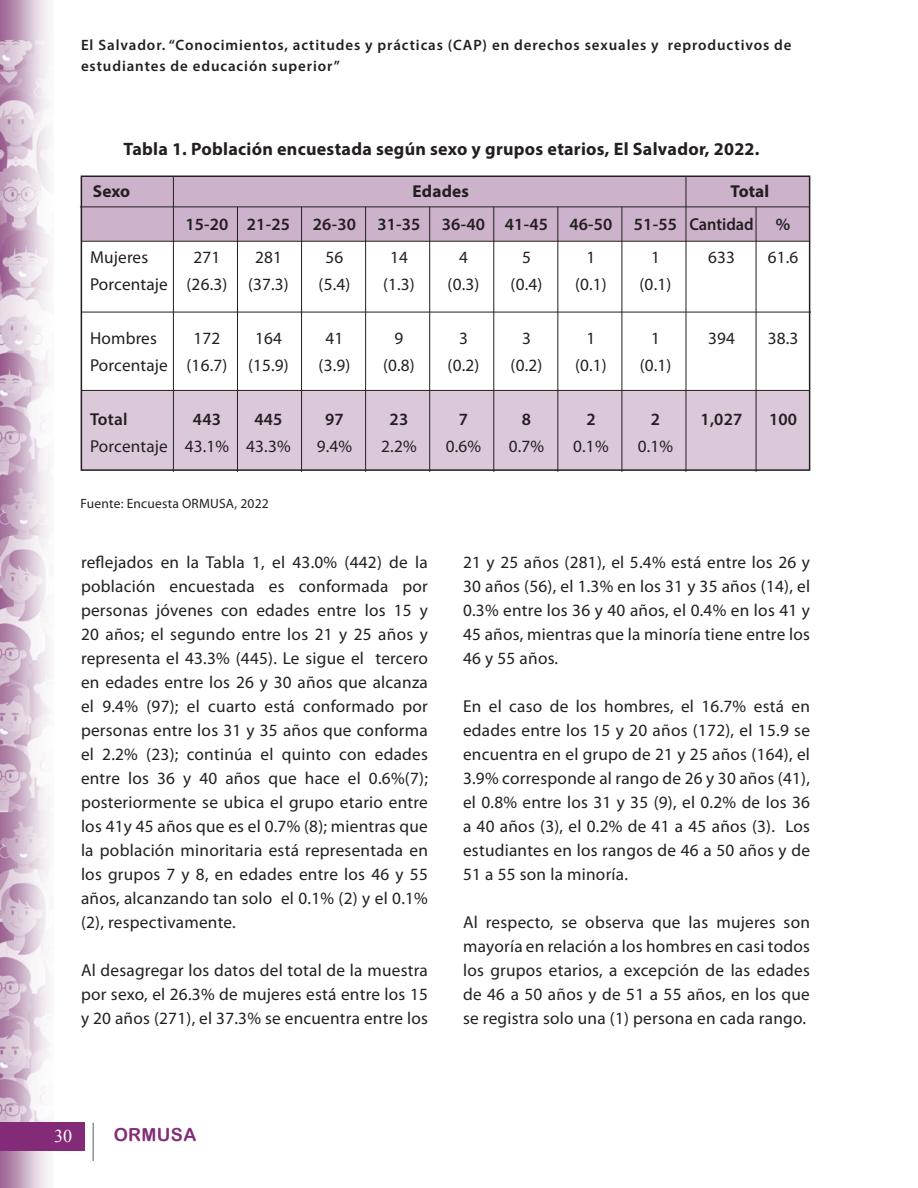
<style>
.page{position:relative;width:918px;height:1188px;background:#fff}
.page>*{position:absolute;margin:0;border:0;box-sizing:border-box;transform-origin:0 0}
.t1{font:700 18px "Myriad Pro";letter-spacing:.015em;color:#231f20}
.t2{font:18px "Arial Rounded MT Bold";letter-spacing:.02em;color:#832b78}
.t3{font:18px "Times New Roman";color:#fff}
.t4{font:17.25px/24px "Myriad Pro";letter-spacing:.015em;color:#231f20;text-align:justify}
.t5{font:600 17.25px "Myriad Pro";letter-spacing:.01em;color:#231f20}
.t6{font:700 17.25px "Myriad Pro";letter-spacing:.01em;color:#231f20}
.t7{font:600 15px/21px "Myriad Pro";letter-spacing:.06em;color:#231f20}
.t8{font:13.5px "Myriad Pro";letter-spacing:.015em;color:#231f20}
</style>
<div class="page">
<img style="left:0;top:0;width:52px;height:1188px">
<div style="left:0;top:1122px;width:84px;height:29px;background:#832b78"></div>
<hr style="left:93px;top:1123px;width:1px;height:38px;background:#6c6d70">
<div style="left:84px;top:179px;width:723px;height:63px;background:#ccb2ca"></div>
<div style="left:84px;top:390px;width:723px;height:78px;background:#dbc9d9"></div>
<div style="left:81px;top:176px;width:729px;height:295px;border:2px solid #231f20"></div>
<hr style="left:173px;top:177px;width:1px;height:295px;background:#231f20">
<hr style="left:237px;top:207px;width:1px;height:265px;background:#231f20">
<hr style="left:301px;top:207px;width:1px;height:265px;background:#231f20">
<hr style="left:365px;top:207px;width:1px;height:265px;background:#231f20">
<hr style="left:429px;top:207px;width:1px;height:265px;background:#231f20">
<hr style="left:493px;top:207px;width:1px;height:265px;background:#231f20">
<hr style="left:557px;top:207px;width:1px;height:265px;background:#231f20">
<hr style="left:622px;top:207px;width:1px;height:265px;background:#231f20">
<hr style="left:686px;top:177px;width:1px;height:295px;background:#231f20">
<hr style="left:756px;top:207px;width:1px;height:265px;background:#231f20">
<hr style="left:80px;top:206px;width:729px;height:1px;background:#231f20">
<hr style="left:82px;top:312px;width:729px;height:1px;background:#231f20">
<p class="t7" style="left:81px;top:34px;width:712px">El Salvador. “Conocimientos, actitudes y prácticas (CAP) en derechos sexuales y reproductivos de estudiantes de educación superior”</p>
<p class="t1" style="left:123px;top:137px;width:636px">Tabla 1. Población encuestada según sexo y grupos etarios, El Salvador, 2022.</p>
<p class="t6" style="left:93px;top:180px;width:39px">Sexo</p>
<p class="t6" style="left:413px;top:180px;width:58px">Edades</p>
<p class="t6" style="left:730px;top:180px;width:40px">Total</p>
<p class="t5" style="left:185px;top:214px;width:106px">15-20 21-25</p>
<p class="t5" style="left:313px;top:214px;width:442px">26-30 31-35 36-40 41-45 46-50 51-55 Cantidad</p>
<p class="t5" style="left:776px;top:214px;width:16px">%</p>
<p class="t4" style="left:90px;top:245px;width:60px">Mujeres</p>
<p class="t4" style="left:194px;top:245px;width:28px">271</p>
<p class="t4" style="left:255px;top:245px;width:28px">281</p>
<p class="t4" style="left:326px;top:245px;width:19px">56</p>
<p class="t4" style="left:390px;top:245px;width:19px">14</p>
<p class="t4" style="left:459px;top:245px;width:10px">4</p>
<p class="t4" style="left:522px;top:245px;width:10px">5</p>
<p class="t4" style="left:587px;top:245px;width:10px">1</p>
<p class="t4" style="left:651px;top:245px;width:10px">1</p>
<p class="t4" style="left:708px;top:245px;width:28px">633</p>
<p class="t4" style="left:768px;top:245px;width:32px">61.6</p>
<p class="t4" style="left:90px;top:272px;width:200px">Porcentaje (26.3) (37.3)</p>
<p class="t4" style="left:319px;top:272px;width:33px">(5.4)</p>
<p class="t4" style="left:383px;top:272px;width:33px">(1.3)</p>
<p class="t4" style="left:448px;top:272px;width:33px">(0.3)</p>
<p class="t4" style="left:511px;top:272px;width:33px">(0.4)</p>
<p class="t4" style="left:575px;top:272px;width:33px">(0.1)</p>
<p class="t4" style="left:640px;top:272px;width:33px">(0.1)</p>
<p class="t4" style="left:90px;top:326px;width:68px">Hombres</p>
<p class="t4" style="left:194px;top:326px;width:28px">172</p>
<p class="t4" style="left:255px;top:326px;width:28px">164</p>
<p class="t4" style="left:326px;top:326px;width:19px">41</p>
<p class="t4" style="left:395px;top:326px;width:10px">9</p>
<p class="t4" style="left:459px;top:326px;width:10px">3</p>
<p class="t4" style="left:522px;top:326px;width:10px">3</p>
<p class="t4" style="left:587px;top:326px;width:10px">1</p>
<p class="t4" style="left:651px;top:326px;width:10px">1</p>
<p class="t4" style="left:708px;top:326px;width:28px">394</p>
<p class="t4" style="left:768px;top:326px;width:32px">38.3</p>
<p class="t4" style="left:90px;top:353px;width:200px">Porcentaje (16.7) (15.9)</p>
<p class="t4" style="left:319px;top:353px;width:33px">(3.9)</p>
<p class="t4" style="left:383px;top:353px;width:33px">(0.8)</p>
<p class="t4" style="left:448px;top:353px;width:33px">(0.2)</p>
<p class="t4" style="left:511px;top:353px;width:33px">(0.2)</p>
<p class="t4" style="left:575px;top:353px;width:33px">(0.1)</p>
<p class="t4" style="left:640px;top:353px;width:33px">(0.1)</p>
<p class="t5" style="left:90px;top:409px;width:39px">Total</p>
<p class="t5" style="left:193px;top:409px;width:30px">443</p>
<p class="t5" style="left:254px;top:409px;width:30px">445</p>
<p class="t5" style="left:325px;top:409px;width:20px">97</p>
<p class="t5" style="left:390px;top:409px;width:20px">23</p>
<p class="t5" style="left:459px;top:409px;width:11px">7</p>
<p class="t5" style="left:522px;top:409px;width:11px">8</p>
<p class="t5" style="left:586px;top:409px;width:11px">2</p>
<p class="t5" style="left:651px;top:409px;width:11px">2</p>
<p class="t5" style="left:701px;top:409px;width:43px">1,027</p>
<p class="t5" style="left:769px;top:409px;width:30px">100</p>
<p class="t4" style="left:90px;top:434px;width:202px">Porcentaje 43.1% 43.3%</p>
<p class="t4" style="left:317px;top:434px;width:37px">9.4%</p>
<p class="t4" style="left:381px;top:434px;width:37px">2.2%</p>
<p class="t4" style="left:446px;top:434px;width:37px">0.6%</p>
<p class="t4" style="left:509px;top:434px;width:37px">0.7%</p>
<p class="t4" style="left:573px;top:434px;width:37px">0.1%</p>
<p class="t4" style="left:638px;top:434px;width:37px">0.1%</p>
<p class="t8" style="left:81px;top:495px;width:190px">Fuente: Encuesta ORMUSA, 2022</p>
<p class="t4" style="left:81px;top:550px;width:348px">reflejados en la Tabla 1, el 43.0% (442) de la población encuestada es conformada por personas jóvenes con edades entre los 15 y 20 años; el segundo entre los 21 y 25 años y representa el 43.3% (445). Le sigue el tercero en edades entre los 26 y 30 años que alcanza el 9.4% (97); el cuarto está conformado por personas entre los 31 y 35 años que conforma el 2.2% (23); continúa el quinto con edades entre los 36 y 40 años que hace el 0.6%(7); posteriormente se ubica el grupo etario entre los 41y 45 años que es el 0.7% (8); mientras que la población minoritaria está representada en los grupos 7 y 8, en edades entre los 46 y 55 años, alcanzando tan solo el 0.1% (2) y el 0.1% (2), respectivamente.</p>
<p class="t4" style="left:81px;top:958px;width:348px">Al desagregar los datos del total de la muestra por sexo, el 26.3% de mujeres está entre los 15 y 20 años (271), el 37.3% se encuentra entre los</p>
<p class="t4" style="left:463px;top:550px;width:349px">21 y 25 años (281), el 5.4% está entre los 26 y 30 años (56), el 1.3% en los 31 y 35 años (14), el 0.3% entre los 36 y 40 años, el 0.4% en los 41 y 45 años, mientras que la minoría tiene entre los 46 y 55 años.</p>
<p class="t4" style="left:463px;top:694px;width:349px">En el caso de los hombres, el 16.7% está en edades entre los 15 y 20 años (172), el 15.9 se encuentra en el grupo de 21 y 25 años (164), el 3.9% corresponde al rango de 26 y 30 años (41), el 0.8% entre los 31 y 35 (9), el 0.2% de los 36 a 40 años (3), el 0.2% de 41 a 45 años (3). Los estudiantes en los rangos de 46 a 50 años y de 51 a 55 son la minoría.</p>
<p class="t4" style="left:463px;top:910px;width:348px">Al respecto, se observa que las mujeres son mayoría en relación a los hombres en casi todos los grupos etarios, a excepción de las edades de 46 a 50 años y de 51 a 55 años, en los que se registra solo una (1) persona en cada rango.</p>
<p class="t3" style="left:54px;top:1124px;width:19px">30</p>
<p class="t2" style="left:114px;top:1124px;width:84px">ORMUSA</p>
</div>
